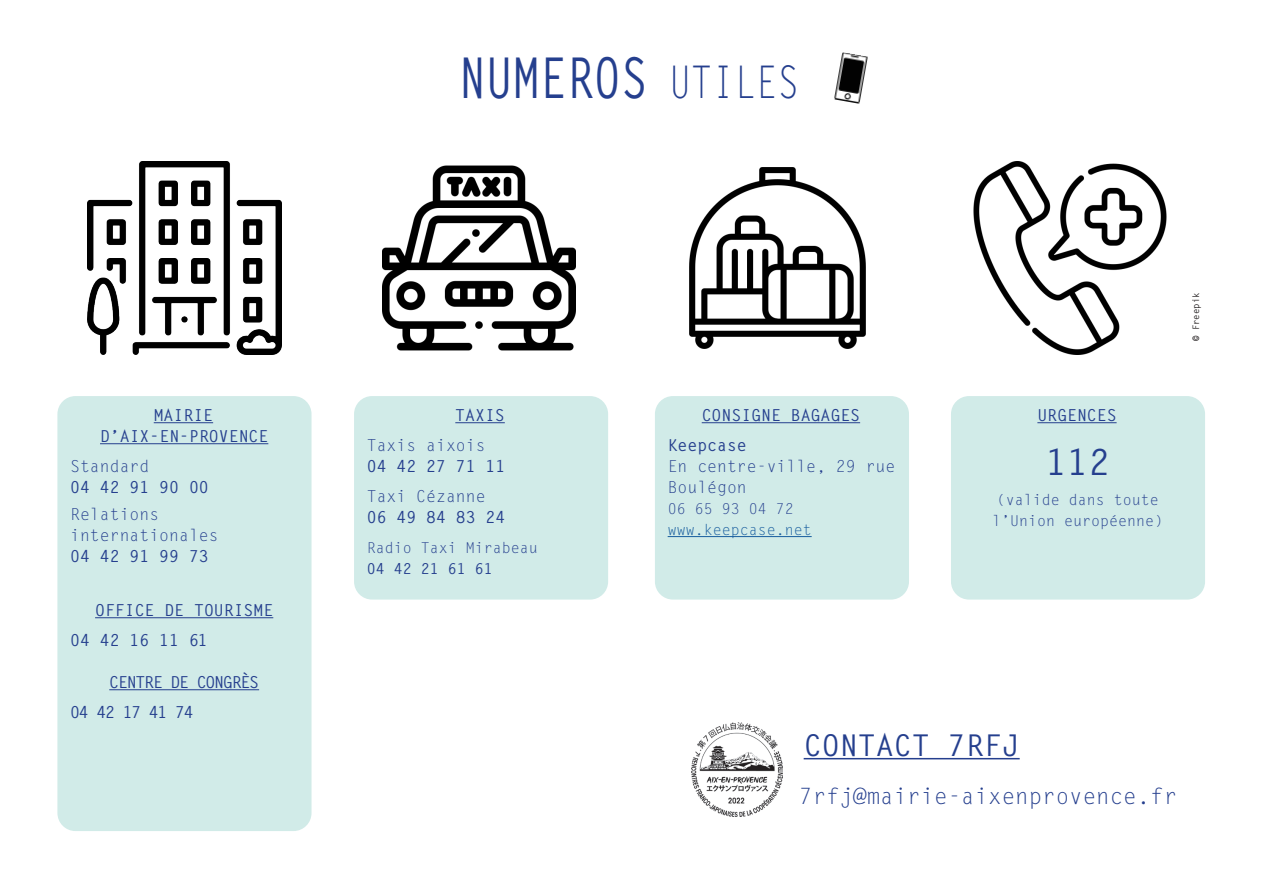
<style>
.page{position:relative;width:1263px;height:893px;background:#fff}
.page>*{position:absolute;margin:0;border:0;box-sizing:border-box;transform-origin:0 0}
.t1{font:700 56.25px "Letter Gothic Std";color:#253f8e;scale:.8 1}
.t2{font:700 36px "Letter Gothic Std";color:#253f8e}
.t3{font:700 30px "Letter Gothic Std";color:#253f8e}
.t4{font:22.5px "Letter Gothic Std";color:#253f8e}
.t5{font:700 16.5px "Letter Gothic Std";color:#253f8e}
.t6{font:16.5px/21px "Letter Gothic Std";color:#253f8e}
.t7{font:700 16.5px "Letter Gothic Std";letter-spacing:-.07em;color:#253f8e}
.t8{font:15px "Letter Gothic Std";color:#253f8e}
.t9{font:15px "Letter Gothic Std";color:#175d9e}
.t10{font:700 15px "Letter Gothic Std";color:#253f8e}
.t11{font:700 9px "Letter Gothic Std";color:#231f20}
.s1{font-weight:400;font-size:45px}
</style>
<div class="page">
<img style="left:88px;top:161px;width:193px;height:194px">
<div style="left:57px;top:396px;width:254px;height:435px;background:#d1ebe8;border-radius:18px"></div>
<hr style="left:154px;top:422px;width:59px;height:1px;background:#253f8e">
<hr style="left:100px;top:443px;width:168px;height:1px;background:#253f8e">
<hr style="left:95px;top:617px;width:178px;height:1px;background:#253f8e">
<hr style="left:109px;top:689px;width:150px;height:1px;background:#253f8e">
<div style="left:354px;top:396px;width:254px;height:204px;background:#d1ebe8;border-radius:18px"></div>
<hr style="left:455px;top:422px;width:50px;height:1px;background:#253f8e">
<div style="left:655px;top:396px;width:254px;height:204px;background:#d1ebe8;border-radius:18px"></div>
<hr style="left:702px;top:422px;width:158px;height:1px;background:#253f8e">
<hr style="left:668px;top:536px;width:144px;height:1px;background:#175d9e">
<div style="left:951px;top:396px;width:254px;height:204px;background:#d1ebe8;border-radius:18px"></div>
<hr style="left:1037px;top:422px;width:79px;height:1px;background:#253f8e">
<img style="left:834px;top:52px;width:34px;height:52px">
<img style="left:689px;top:167px;width:177px;height:182px">
<img style="left:382px;top:165px;width:194px;height:186px">
<img style="left:973px;top:161px;width:194px;height:194px">
<hr style="left:804px;top:758px;width:216px;height:1px;background:#253f8e">
<img style="left:691px;top:722px;width:92px;height:94px">
<p class="t5" style="left:154px;top:405px;width:61px">MAIRIE</p>
<p class="t5" style="left:100px;top:426px;width:170px">D’AIX-EN-PROVENCE</p>
<p class="t6" style="left:70px;top:456px;width:81px">Standard</p>
<p class="t5" style="left:70px;top:477px;width:140px">04 42 91 90 00</p>
<p class="t6" style="left:70px;top:504px;width:91px">Relations</p>
<p class="t6" style="left:70px;top:525px;width:150px">internationales</p>
<p class="t5" style="left:70px;top:546px;width:140px">04 42 91 99 73</p>
<p class="t5" style="left:95px;top:600px;width:180px">OFFICE DE TOURISME</p>
<p class="t5" style="left:70px;top:630px;width:139px">04 42 16 11 61</p>
<p class="t7" style="left:109px;top:672px;width:151px">CENTRE DE CONGRÈS</p>
<p class="t5" style="left:70px;top:702px;width:125px">04 42 17 41 74</p>
<p class="t1" style="left:459px;top:43px;width:427px">NUMEROS <span class="s1">UTILES</span></p>
<p class="t5" style="left:455px;top:405px;width:51px">TAXIS</p>
<p class="t6" style="left:367px;top:435px;width:120px">Taxis aixois</p>
<p class="t5" style="left:367px;top:456px;width:140px">04 42 27 71 11</p>
<p class="t6" style="left:367px;top:486px;width:120px">Taxi Cézanne</p>
<p class="t5" style="left:367px;top:507px;width:140px">06 49 84 83 24</p>
<p class="t8" style="left:367px;top:539px;width:173px">Radio Taxi Mirabeau</p>
<p class="t10" style="left:367px;top:559px;width:127px">04 42 21 61 61</p>
<p class="t5" style="left:702px;top:405px;width:160px">CONSIGNE BAGAGES</p>
<p class="t5" style="left:668px;top:435px;width:81px">Keepcase</p>
<p class="t6" style="left:668px;top:456px;width:229px">En centre-ville, 29 rue<br>Boulégon</p>
<p class="t8" style="left:668px;top:500px;width:127px">06 65 93 04 72</p>
<p class="t9" style="left:668px;top:521px;width:146px">www.keepcase.net</p>
<p class="t5" style="left:1037px;top:405px;width:81px">URGENCES</p>
<p class="t2" style="left:1045px;top:440px;width:66px">112</p>
<p class="t8" style="left:997px;top:491px;width:163px">(valide dans toute</p>
<p class="t8" style="left:992px;top:512px;width:172px">l’Union européenne)</p>
<p class="t11" style="left:1190px;top:341px;width:50px;rotate:-90deg">© Freepik</p>
<p class="t3" style="left:804px;top:726px;width:217px">CONTACT 7RFJ</p>
<p class="t4" style="left:799px;top:783px;width:380px">7rfj@mairie-aixenprovence.fr</p>
</div>
